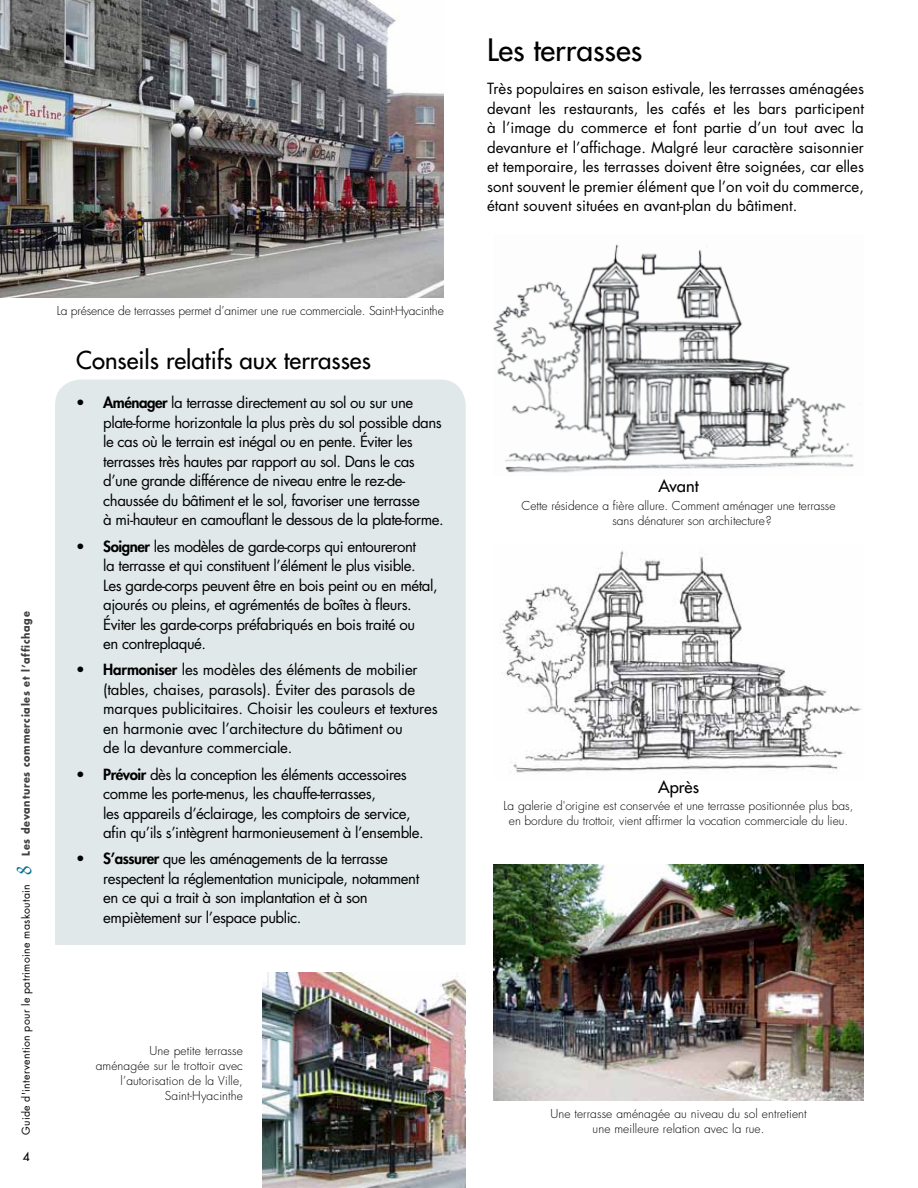
<style>
.page{position:relative;width:918px;height:1188px;background:#fff}
.page>*{position:absolute;margin:0;border:0;box-sizing:border-box;transform-origin:0 0}
.t1{font:500 30px "Futura Std";color:#000}
.t2{font:500 24px "Futura Std";color:#000}
.t3{font:500 16.5px "Futura Std";color:#000}
.t4{font:15px/19.5px "Futura Std";letter-spacing:-.03em;color:#000}
.t5{font:15px/19.5px "Futura Std";letter-spacing:-.01em;color:#000}
.t6{font:300 12px/15px "Futura Std";color:#000;text-align:center}
.t7{font:500 12px "Futura Std";color:#000}
.t8{font:10.5px "Futura Std";letter-spacing:.03em;color:#000}
.s1{font-family:"Duc De Berry LT Std";font-size:22.5px;color:#077292}
.s2{font-weight:700;color:#414042}
.s3{font-weight:800}
</style>
<div class="page">
<div style="left:55px;top:380px;width:411px;height:565px;background:#e1e8e9"></div>
<img style="left:0;top:0;width:444px;height:297px">
<img style="left:493px;top:244px;width:361px;height:229px">
<img style="left:500px;top:550px;width:362px;height:223px">
<img style="left:493px;top:865px;width:371px;height:236px">
<img style="left:263px;top:972px;width:202px;height:216px">
<p class="t8" style="left:19px;top:1135px;width:525px;rotate:-90deg">Guide d'intervention pour le patrimoine maskoutain <span class="s1">8</span> <span class="s2">Les devantures commerciales et l’affichage</span></p>
<p class="t7" style="left:23px;top:1149px;width:8px">4</p>
<p class="t6" style="left:57px;top:303px;width:388px">La présence de terrasses permet d’animer une rue commerciale. Saint-Hyacinthe</p>
<h2 class="t2" style="left:76px;top:345px;width:296px">Conseils relatifs aux terrasses</h2>
<p class="t4" style="left:103px;top:393px;width:342px;text-indent:-27px"><span class="s3">• Aménager</span> la terrasse directement au sol ou sur une plate-forme horizontale la plus près du sol possible dans le cas où le terrain est inégal ou en pente. Éviter les terrasses très hautes par rapport au sol. Dans le cas d’une grande différence de niveau entre le rez-de&shy;chaussée du bâtiment et le sol, favoriser une terrasse<br>à mi-hauteur en camouflant le dessous de la plate-forme.</p>
<p class="t4" style="left:103px;top:537px;width:336px;text-indent:-27px"><span class="s3">• Soigner</span> les modèles de garde-corps qui entoureront<br>la terrasse et qui constituent l’élément le plus visible.<br>Les garde-corps peuvent être en bois peint ou en métal, ajourés ou pleins, et agrémentés de boîtes à fleurs.<br>Éviter les garde-corps préfabriqués en bois traité ou<br>en contreplaqué.</p>
<p class="t5" style="left:103px;top:660px;width:336px;text-indent:-27px"><span class="s3">• Harmoniser</span> les modèles des éléments de mobilier (tables, chaises, parasols). Éviter des parasols de marques publicitaires. Choisir les couleurs et textures en harmonie avec l’architecture du bâtiment ou<br>de la devanture commerciale.</p>
<p class="t4" style="left:103px;top:765px;width:322px;text-indent:-27px"><span class="s3">• Prévoir</span> dès la conception les éléments accessoires comme les porte-menus, les chauffe-terrasses,<br>les appareils d’éclairage, les comptoirs de service, afin qu’ils s’intègrent harmonieusement à l’ensemble.</p>
<p class="t4" style="left:103px;top:849px;width:318px;text-indent:-27px"><span class="s3">• S’assurer</span> que les aménagements de la terrasse respectent la réglementation municipale, notamment en ce qui a trait à son implantation et à son empiètement sur l’espace public.</p>
<p class="t6" style="left:96px;top:1044px;width:149px;text-align:right">Une petite terrasse aménagée sur le trottoir avec l’autorisation de la Ville,<br>Saint-Hyacinthe</p>
<h1 class="t1" style="left:487px;top:32px;width:157px">Les terrasses</h1>
<p class="t4" style="left:487px;top:79px;width:378px;text-align:justify">Très populaires en saison estivale, les terrasses aménagées devant les restaurants, les cafés et les bars participent à l’image du commerce et font partie d’un tout avec la devanture et l’affichage. Malgré leur caractère saisonnier et temporaire, les terrasses doivent être soignées, car elles sont souvent le premier élément que l’on voit du commerce, étant souvent situées en avant-plan du bâtiment.</p>
<p class="t3" style="left:658px;top:476px;width:42px">Avant</p>
<p class="t6" style="left:612px;top:498px;width:225px;text-align:left;text-indent:-91px">Cette résidence a fière allure. Comment aménager une terrasse sans dénaturer son architecture ?</p>
<p class="t3" style="left:658px;top:777px;width:42px">Après</p>
<p class="t6" style="left:504px;top:799px;width:351px">La galerie d'origine est conservée et une terrasse positionnée plus bas, en bordure du trottoir, vient affirmer la vocation commerciale du lieu.</p>
<p class="t6" style="left:550px;top:1107px;width:258px">Une terrasse aménagée au niveau du sol entretient une meilleure relation avec la rue.</p>
</div>
